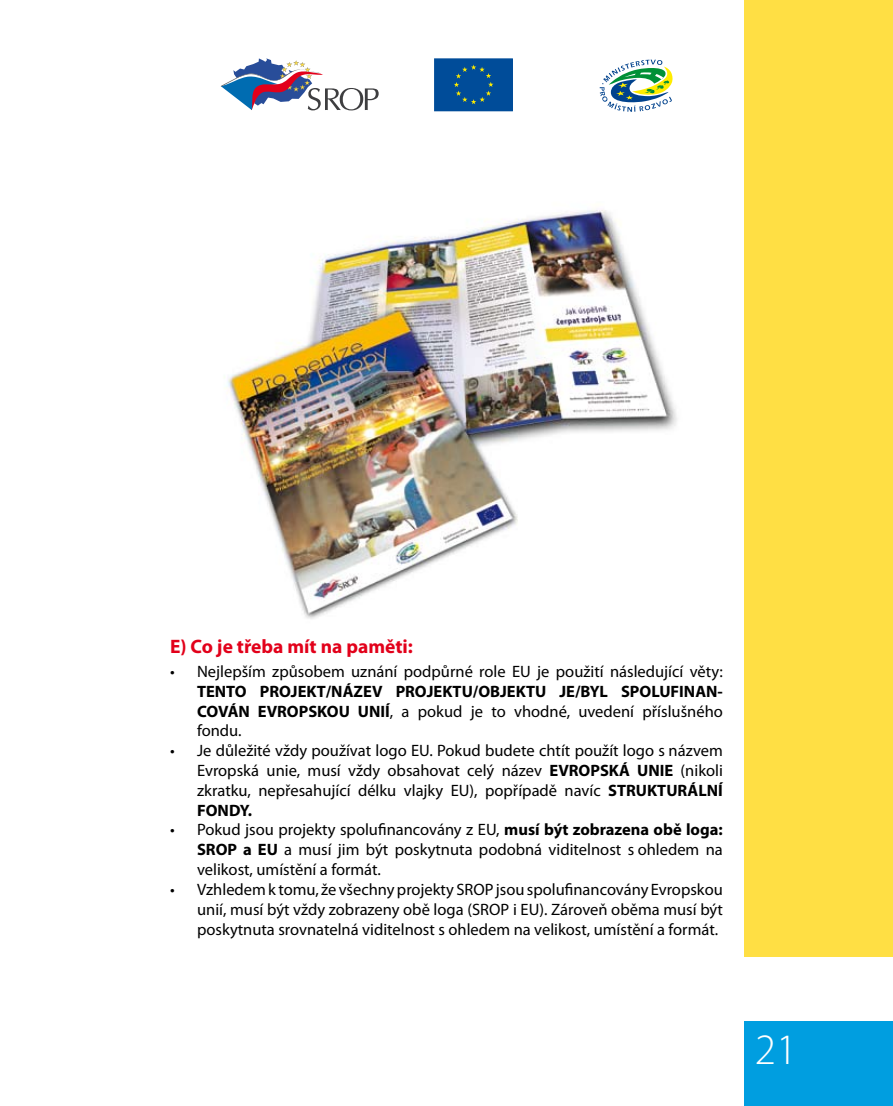
<style>
.page{position:relative;width:893px;height:1106px;background:#fff}
.page>*{position:absolute;margin:0;border:0;box-sizing:border-box;transform-origin:0 0}
.t1{font:300 43.5px "Myriad Pro";color:#fff}
.t2{font:700 19.5px "Myriad Pro";color:#e2001a}
.t3{font:16.5px/19.8px "Myriad Pro";color:#000;text-align:justify}
.t4{font:700 16.5px/19.8px "Myriad Pro";color:#000;text-align:justify}
.s1{font-weight:400}
.s2{font-weight:700}
</style>
<div class="page">
<div style="left:744px;top:1020px;width:149px;height:86px;background:#009ee0"></div>
<img style="left:224px;top:210px;width:453px;height:409px">
<div style="left:744px;top:0;width:149px;height:957px;background:#ffdf44"></div>
<svg style="left:220px;top:58px;width:159px;height:53px"></svg>
<div style="left:435px;top:59px;width:77px;height:52px;background:#004c99"></div>
<div style="left:434px;top:58px;width:79px;height:53px;border:2px solid #004c99"></div>
<svg style="left:454px;top:65px;width:39px;height:39px"></svg>
<svg style="left:600px;top:60px;width:73px;height:52px"></svg>
<p class="t2" style="left:170px;top:633px;width:244px">E) Co je třeba mít na paměti:</p>
<p class="t3" style="left:170px;top:661px;width:554px">• Nejlepším způsobem uznání podpůrné role EU je použití následující věty:</p>
<p class="t4" style="left:197px;top:681px;width:527px">TENTO PROJEKT/NÁZEV PROJEKTU/OBJEKTU JE/BYL SPOLUFINAN-COVÁN EVROPSKOU UNIÍ<span class="s1">, a pokud je to vhodné, uvedení příslušného fondu.</span></p>
<p class="t3" style="left:197px;top:740px;width:527px;text-indent:-27px">• Je důležité vždy používat logo EU. Pokud budete chtít použít logo s názvem Evropská unie, musí vždy obsahovat celý název <span class="s2">EVROPSKÁ UNIE</span> (nikoli zkratku, nepřesahující délku vlajky EU), popřípadě navíc <span class="s2">STRUKTURÁLNÍ FONDY.</span></p>
<p class="t3" style="left:197px;top:819px;width:527px;text-indent:-27px">• Pokud jsou projekty spolufinancovány z EU, <span class="s2">musí být zobrazena obě loga:<br>SROP a EU</span> a musí jim být poskytnuta podobná viditelnost s ohledem na velikost, umístění a formát.</p>
<p class="t3" style="left:197px;top:879px;width:527px;text-indent:-27px">• Vzhledem k tomu, že všechny projekty SROP jsou spolufinancovány Evropskou unií, musí být vždy zobrazeny obě loga (SROP i EU). Zároveň oběma musí být poskytnuta srovnatelná viditelnost s ohledem na velikost, umístění a formát.</p>
<h1 class="t1" style="left:755px;top:1025px;width:44px">21</h1>
</div>
